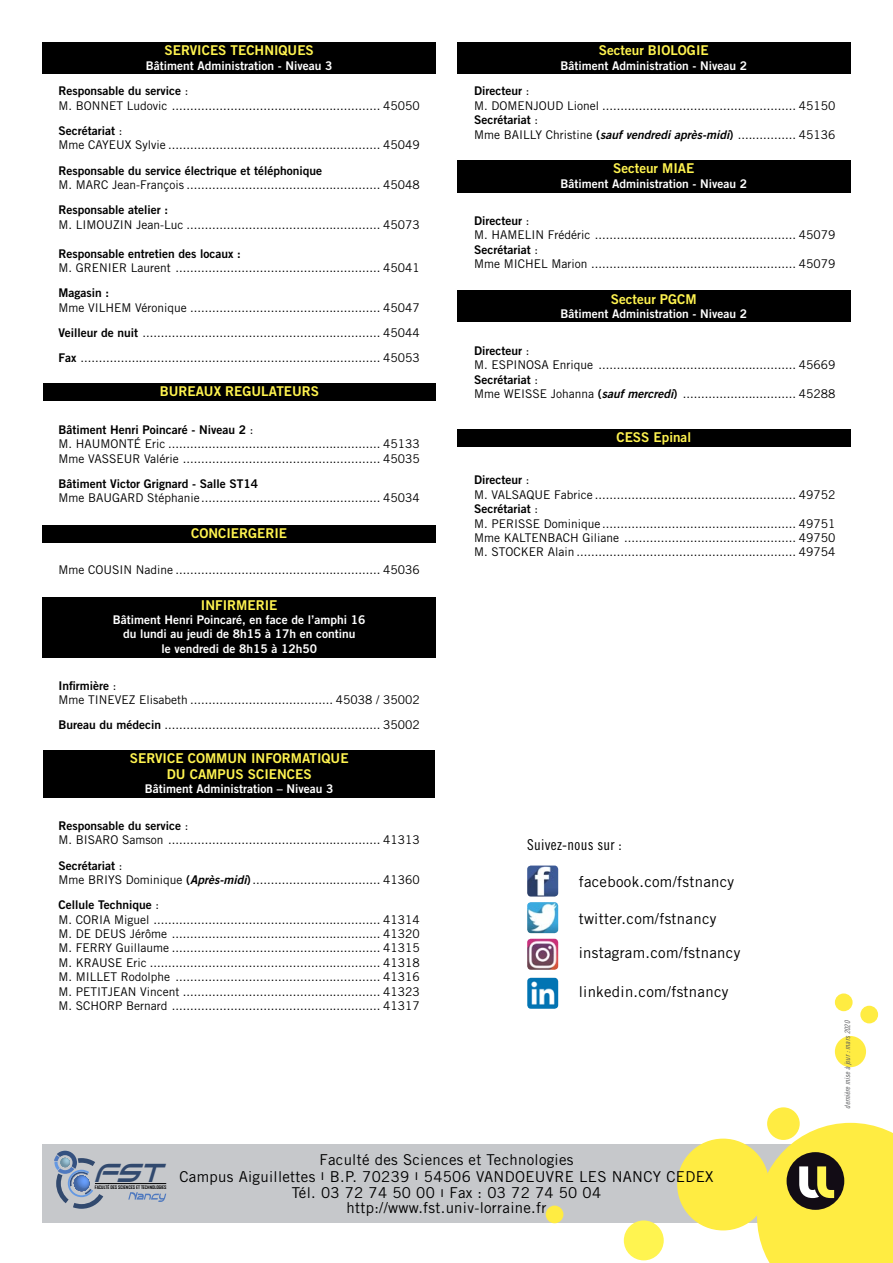
<style>
.page{position:relative;width:893px;height:1263px;background:#fff}
.page>*{position:absolute;margin:0;border:0;box-sizing:border-box;transform-origin:0 0}
.t1{font:italic 29.85px "Op Tic Condensed";color:#31496e;scale:1.1 1}
.t2{font:15px/16.5px "Trade Gothic LT Std";letter-spacing:.02em;color:#000;text-align:center}
.t3{font:15px "Trade Gothic LT Std Cn 18";letter-spacing:.02em;color:#000}
.t4{font:13.5px/16.2px "Trade Gothic LT Std Bd 2";color:#fff450;text-align:center}
.t5{font:12px/14.4px "Trade Gothic LT Std";color:#000;text-align:justify}
.t6{font:12px "Trade Gothic LT Std Bd 2";color:#000}
.t7{font:12px/14.4px "Trade Gothic LT Std Bd 2";color:#fff;text-align:center}
.t8{font:7.5px "Trade Gothic LT Std Cn 18 Obl";color:#58595b}
.t9{font:700 4.5px "Agency FB";color:#000;scale:1.1 1}
.s1{font-family:"Trade Gothic LT Std"}
.s2{font-family:"Trade Gothic LT Std Bd 2"}
.s3{font-family:"Trade Gothic LT Std Bd 2 Obl"}
</style>
<div class="page">
<div style="left:43px;top:1144px;width:807px;height:78px;background:#c6c8cb"></div>
<div style="left:624px;top:1220px;width:40px;height:40px;background:#fff450;border-radius:50%"></div>
<div style="left:546px;top:1205px;width:17px;height:18px;background:#ffec42;border-radius:50%"></div>
<div style="left:835px;top:993px;width:18px;height:18px;background:#ffec42;border-radius:50%"></div>
<div style="left:860px;top:1006px;width:18px;height:17px;background:#ffec42;border-radius:50%"></div>
<div style="left:677px;top:1138px;width:92px;height:92px;background:#ffec42;border-radius:50%"></div>
<div style="left:767px;top:1107px;width:33px;height:33px;background:#ffec42;border-radius:50%"></div>
<div style="left:835px;top:1036px;width:31px;height:31px;background:#ffec42;border-radius:50%"></div>
<svg style="left:54px;top:1151px;width:49px;height:58px"></svg>
<hr style="left:95px;top:1183px;width:71px;height:1px;background:#000">
<svg style="left:128px;top:1192px;width:38px;height:10px"></svg>
<div style="left:43px;top:383px;width:393px;height:17px;background:#000"></div>
<div style="left:43px;top:43px;width:393px;height:31px;background:#000"></div>
<div style="left:43px;top:597px;width:393px;height:61px;background:#000"></div>
<div style="left:43px;top:525px;width:393px;height:17px;background:#000"></div>
<div style="left:43px;top:750px;width:392px;height:47px;background:#000"></div>
<div style="left:457px;top:43px;width:393px;height:31px;background:#000"></div>
<div style="left:457px;top:160px;width:393px;height:32px;background:#000"></div>
<div style="left:457px;top:291px;width:393px;height:31px;background:#000"></div>
<div style="left:457px;top:429px;width:393px;height:17px;background:#000"></div>
<svg style="left:757px;top:1123px;width:136px;height:140px;background:#e5d54e"></svg>
<img style="left:527px;top:902px;width:31px;height:31px">
<img style="left:527px;top:865px;width:31px;height:31px">
<img style="left:527px;top:939px;width:31px;height:31px">
<img style="left:527px;top:978px;width:31px;height:31px">
<p class="t4" style="left:164px;top:42px;width:151px">SERVICES TECHNIQUES</p>
<p class="t7" style="left:146px;top:58px;width:188px">Bâtiment Administration - Niveau 3</p>
<p class="t6" style="left:58px;top:84px;width:131px">Responsable du service <span class="s1">:</span></p>
<p class="t5" style="left:58px;top:98px;width:363px">M. BONNET Ludovic ......................................................... 45050</p>
<p class="t6" style="left:58px;top:123px;width:65px">Secrétariat <span class="s1">:</span></p>
<p class="t5" style="left:58px;top:138px;width:363px">Mme CAYEUX Sylvie .......................................................... 45049</p>
<p class="t6" style="left:58px;top:163px;width:265px">Responsable du service électrique et téléphonique</p>
<p class="t5" style="left:58px;top:177px;width:363px">M. MARC Jean-François ..................................................... 45048</p>
<p class="t6" style="left:58px;top:203px;width:111px">Responsable atelier :</p>
<p class="t5" style="left:58px;top:217px;width:363px">M. LIMOUZIN Jean-Luc ..................................................... 45073</p>
<p class="t6" style="left:58px;top:246px;width:184px">Responsable entretien des locaux :</p>
<p class="t5" style="left:58px;top:260px;width:363px">M. GRENIER Laurent ........................................................ 45041</p>
<p class="t6" style="left:58px;top:285px;width:52px">Magasin :</p>
<p class="t5" style="left:58px;top:294px;width:363px;line-height:25.2px">Mme VILHEM Véronique .................................................... 45047<br><span class="s2">Veilleur de nuit</span> ................................................................. 45044<br><span class="s2">Fax</span> .................................................................................. 45053</p>
<p class="t4" style="left:160px;top:383px;width:161px">BUREAUX REGULATEURS</p>
<p class="t6" style="left:58px;top:422px;width:196px">Bâtiment Henri Poincaré - Niveau 2 <span class="s1">:</span></p>
<p class="t5" style="left:58px;top:437px;width:363px">M. HAUMONTÉ Eric .......................................................... 45133<br>Mme VASSEUR Valérie ...................................................... 45035</p>
<p class="t6" style="left:58px;top:476px;width:201px">Bâtiment Victor Grignard - Salle ST14</p>
<p class="t5" style="left:58px;top:491px;width:363px">Mme BAUGARD Stéphanie................................................. 45034</p>
<p class="t4" style="left:191px;top:525px;width:97px">CONCIERGERIE</p>
<p class="t5" style="left:58px;top:563px;width:363px">Mme COUSIN Nadine ........................................................ 45036</p>
<p class="t4" style="left:201px;top:596px;width:78px">INFIRMERIE</p>
<p class="t7" style="left:113px;top:612px;width:254px">Bâtiment Henri Poincaré, en face de l’amphi 16 du lundi au jeudi de 8h15 à 17h en continu<br>le vendredi de 8h15 à 12h50</p>
<p class="t6" style="left:58px;top:678px;width:59px">Infirmière <span class="s1">:</span></p>
<p class="t5" style="left:58px;top:687px;width:363px;line-height:25.2px">Mme TINEVEZ Elisabeth ....................................... 45038 / 35002<br><span class="s2">Bureau du médecin</span> ........................................................... 35002</p>
<p class="t4" style="left:130px;top:749px;width:220px">SERVICE COMMUN INFORMATIQUE<br>DU CAMPUS SCIENCES</p>
<p class="t7" style="left:145px;top:782px;width:190px">Bâtiment Administration – Niveau 3</p>
<p class="t6" style="left:58px;top:818px;width:131px">Responsable du service <span class="s1">:</span></p>
<p class="t5" style="left:58px;top:833px;width:363px">M. BISARO Samson .......................................................... 41313</p>
<p class="t6" style="left:58px;top:858px;width:65px">Secrétariat <span class="s1">:</span></p>
<p class="t5" style="left:58px;top:872px;width:363px">Mme BRIYS Dominique <span class="s2">(</span><span class="s3">Après-midi</span><span class="s2">)</span>................................... 41360</p>
<p class="t6" style="left:58px;top:897px;width:102px">Cellule Technique <span class="s1">:</span></p>
<p class="t5" style="left:58px;top:912px;width:363px">M. CORIA Miguel .............................................................. 41314<br>M. DE DEUS Jérôme ......................................................... 41320<br>M. FERRY Guillaume ......................................................... 41315<br>M. KRAUSE Eric ............................................................... 41318<br>M. MILLET Rodolphe ........................................................ 41316<br>M. PETITJEAN Vincent ...................................................... 41323<br>M. SCHORP Bernard ......................................................... 41317</p>
<p class="t4" style="left:599px;top:42px;width:111px">Secteur BIOLOGIE</p>
<p class="t7" style="left:560px;top:58px;width:188px">Bâtiment Administration - Niveau 2</p>
<p class="t6" style="left:474px;top:84px;width:57px">Directeur <span class="s1">:</span></p>
<p class="t5" style="left:474px;top:98px;width:363px">M. DOMENJOUD Lionel ..................................................... 45150</p>
<p class="t6" style="left:474px;top:113px;width:65px">Secrétariat <span class="s1">:</span></p>
<p class="t5" style="left:474px;top:127px;width:363px">Mme BAILLY Christine <span class="s2">(</span><span class="s3">sauf vendredi après-midi</span><span class="s2">)</span> ................ 45136</p>
<p class="t4" style="left:613px;top:160px;width:83px">Secteur MIAE</p>
<p class="t7" style="left:560px;top:176px;width:188px">Bâtiment Administration - Niveau 2</p>
<p class="t6" style="left:474px;top:213px;width:57px">Directeur <span class="s1">:</span></p>
<p class="t5" style="left:474px;top:228px;width:363px">M. HAMELIN Frédéric ....................................................... 45079</p>
<p class="t6" style="left:474px;top:242px;width:65px">Secrétariat <span class="s1">:</span></p>
<p class="t5" style="left:474px;top:257px;width:363px">Mme MICHEL Marion ........................................................ 45079</p>
<p class="t4" style="left:611px;top:290px;width:87px">Secteur PGCM</p>
<p class="t7" style="left:560px;top:306px;width:188px">Bâtiment Administration - Niveau 2</p>
<p class="t6" style="left:474px;top:343px;width:57px">Directeur <span class="s1">:</span></p>
<p class="t5" style="left:474px;top:357px;width:363px">M. ESPINOSA Enrique ...................................................... 45669</p>
<p class="t6" style="left:474px;top:372px;width:65px">Secrétariat <span class="s1">:</span></p>
<p class="t5" style="left:474px;top:386px;width:363px">Mme WEISSE Johanna <span class="s2">(</span><span class="s3">sauf mercredi</span><span class="s2">)</span> ............................... 45288</p>
<p class="t4" style="left:616px;top:429px;width:76px">CESS Epinal</p>
<p class="t6" style="left:474px;top:473px;width:57px">Directeur <span class="s1">:</span></p>
<p class="t5" style="left:474px;top:487px;width:363px">M. VALSAQUE Fabrice ....................................................... 49752</p>
<p class="t6" style="left:474px;top:501px;width:65px">Secrétariat <span class="s1">:</span></p>
<p class="t5" style="left:474px;top:516px;width:363px">M. PERISSE Dominique ..................................................... 49751<br>Mme KALTENBACH Giliane ............................................... 49750<br>M. STOCKER Alain ............................................................ 49754</p>
<p class="t3" style="left:527px;top:836px;width:96px">Suivez-nous sur :</p>
<p class="t2" style="left:579px;top:873px;width:157px">facebook.com/fstnancy</p>
<p class="t2" style="left:579px;top:910px;width:139px">twitter.com/fstnancy</p>
<p class="t2" style="left:579px;top:944px;width:163px">instagram.com/fstnancy</p>
<p class="t2" style="left:579px;top:983px;width:151px">linkedin.com/fstnancy</p>
<p class="t8" style="left:843px;top:1108px;width:90px;rotate:-90deg">dernière mise à jour : mars 2020</p>
<h1 class="t1" style="left:95px;top:1156px;width:63px">FST</h1>
<p class="t9" style="left:95px;top:1184px;width:67px">FACULTÉ DES SCIENCES ET TECHNOLOGIES</p>
<p class="t2" style="left:180px;top:1151px;width:535px">Faculté des Sciences et Technologies<br>Campus Aiguillettes ı B.P. 70239 ı 54506 VANDOEUVRE LES NANCY CEDEX<br>Tél. 03 72 74 50 00 ı Fax : 03 72 74 50 04</p>
<p class="t2" style="left:347px;top:1199px;width:201px">http://www.fst.univ-lorraine.fr</p>
</div>
